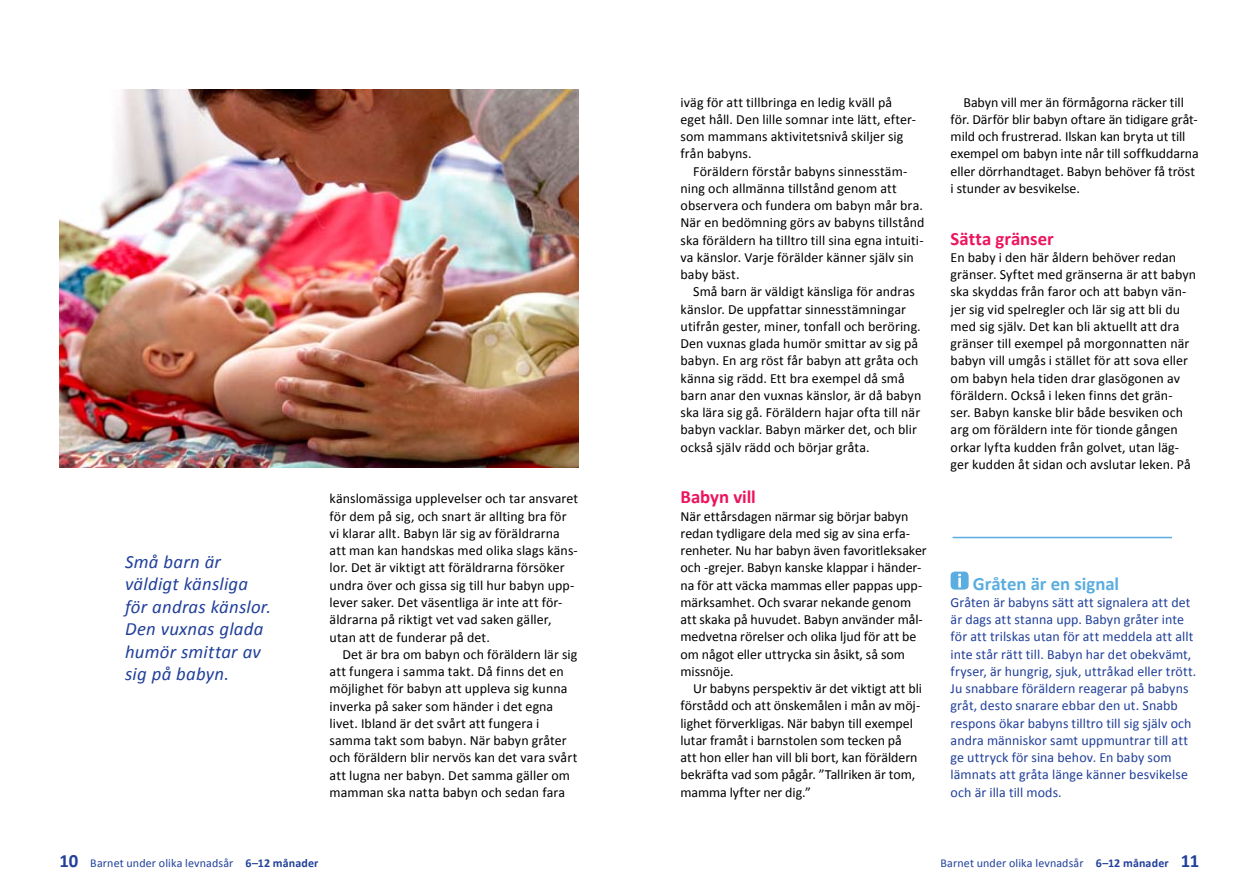
<style>
.page{position:relative;width:1259px;height:893px;background:#fff}
.page>*{position:absolute;margin:0;border:0;box-sizing:border-box;transform-origin:0 0}
.t1{font:italic 18.75px/22.5px "Calibri";letter-spacing:.015em;color:#21409a}
.t2{font:700 18.75px "Calibri";color:#ed135d}
.t3{font:700 18.75px "Calibri";color:#5aade0}
.t4{font:13.95px/17.2px "Calibri";letter-spacing:.005em;color:#000}
.t5{font:13.95px/17.2px "Calibri";letter-spacing:.005em;color:#21409a}
.t6{font:12px "Calibri";letter-spacing:.01em;color:#21409a}
.s1{font-weight:700;font-size:18.75px}
.s2{font-weight:700}
</style>
<div class="page">
<img style="left:60px;top:89px;width:518px;height:378px">
<div style="left:950px;top:572px;width:18px;height:18px;background:#5aade0;border-radius:4px"></div>
<svg style="left:958px;top:574px;width:3px;height:13px"></svg>
<hr style="left:952px;top:537px;width:220px;height:1px;background:#5aade0">
<h1 class="t1" style="left:125px;top:549px;width:148px">Små barn är väldigt känsliga för andras känslor.<br>Den vuxnas glada humör smittar av sig på babyn.</h1>
<p class="t4" style="left:330px;top:489px;width:250px">känslomässiga upplevelser och tar ansvaret för dem på sig, och snart är allting bra för vi klarar allt. Babyn lär sig av föräldrarna att man kan handskas med olika slags käns&shy;lor. Det är viktigt att föräldrarna försöker undra över och gissa sig till hur babyn upp&shy;lever saker. Det väsentliga är inte att för&shy;äldrarna på riktigt vet vad saken gäller, utan att de funderar på det.<br>Det är bra om babyn och föräldern lär sig att fungera i samma takt. Då finns det en möjlighet för babyn att uppleva sig kunna inverka på saker som händer i det egna livet. I bland är det svårt att fungera i samma takt som babyn. När babyn gråter och föräldern blir nervös kan det vara svårt att lugna ner babyn. Det samma gäller om mamman ska natta babyn och sedan fara</p>
<p class="t4" style="left:680px;top:93px;width:237px">iväg för att tillbringa en ledig kväll på eget håll. Den lille somnar inte lätt, efter&shy;som mammans aktivitetsnivå skiljer sig från babyns.</p>
<p class="t4" style="left:680px;top:162px;width:245px;text-indent:13px">Föräldern förstår babyns sinnesstäm&shy;ning och allmänna tillstånd genom att observera och fundera om babyn mår bra.<br>När en bedömning görs av babyns tillstånd ska föräldern ha tilltro till sina egna intuiti&shy;va känslor. Varje förälder känner själv sin baby bäst.<br>Små barn är väldigt känsliga för andras känslor. De uppfattar sinnesstämningar utifrån gester, miner, tonfall och beröring.<br>Den vuxnas glada humör smittar av sig på babyn. En arg röst får babyn att gråta och känna sig rädd. Ett bra exempel då små barn anar den vuxnas känslor, är då babyn ska lära sig gå. Föräldern hajar ofta till när babyn vacklar. Babyn märker det, och blir också själv rädd och börjar gråta.</p>
<h1 class="t2" style="left:680px;top:485px;width:77px">Babyn vill</h1>
<p class="t4" style="left:680px;top:507px;width:248px">När ettårsdagen närmar sig börjar babyn redan tydligare dela med sig av sina erfa&shy;renheter. N u har babyn även favoritleksaker och -grejer. Babyn kanske klappar i händer&shy;na för att väcka mammas eller pappas upp&shy;märksamhet. Och svarar nekande genom att skaka på huvudet. Babyn använder mål&shy;medvetna rörelser och olika ljud för att be om något eller uttrycka sin åsikt, så som missnöje.<br>U r babyns perspektiv är det viktigt att bli förstådd och att önskemålen i mån av möj&shy;lighet förverkligas. När babyn till exempel lutar framåt i barnstolen som tecken på<br>att hon eller han vill bli bort, kan föräldern bekräfta vad som pågår. ”Tallriken är tom, mamma lyfter ner dig.”</p>
<p class="t4" style="left:950px;top:93px;width:250px;text-indent:13px">Babyn vill mer än förmågorna räcker till för. Därför blir babyn oftare än tidigare gråt&shy;mild och frustrerad. I lskan kan bryta ut till exempel om babyn inte når till soffkuddarna eller dörrhandtaget. Babyn behöver få tröst i stunder av besvikelse.</p>
<h1 class="t2" style="left:950px;top:227px;width:105px">Sätta gränser</h1>
<p class="t4" style="left:950px;top:248px;width:247px">En baby i den här åldern behöver redan gränser. Syftet med gränserna är att babyn ska skyddas från faror och att babyn vän&shy;jer sig vid spelregler och lär sig att bli du med sig själv. Det kan bli aktuellt att dra gränser till exempel på morgonnatten när babyn vill umgås i stället för att sova eller om babyn hela tiden drar glasögonen av föräldern. Också i leken finns det grän&shy;ser. Babyn kanske blir både besviken och arg om föräldern inte för tionde gången orkar lyfta kudden från golvet, utan läg&shy;ger kudden åt sidan och avslutar leken. På</p>
<h1 class="t3" style="left:973px;top:572px;width:148px">Gråten är en signal</h1>
<p class="t5" style="left:950px;top:593px;width:247px">Gråten är babyns sätt att signalera att det är dags att stanna upp. Babyn gråter inte för att trilskas utan för att meddela att allt inte står rätt till. Babyn har det obekvämt, fryser, är hungrig, sjuk, uttråkad eller trött.<br>Ju snabbare föräldern reagerar på babyns gråt, desto snarare ebbar den ut. Snabb respons ökar babyns tilltro till sig själv och andra människor samt uppmuntrar till att ge uttryck för sina behov. En baby som lämnats att gråta länge känner besvikelse och är illa till mods.</p>
<p class="t6" style="left:60px;top:856px;width:260px"><span class="s1">10</span> Barnet under olika levnadsår <span class="s2">6–12 månader</span></p>
<p class="t6" style="left:940px;top:856px;width:260px">Barnet under olika levnadsår <span class="s2">6–12 månader</span> <span class="s1">11</span></p>
</div>
